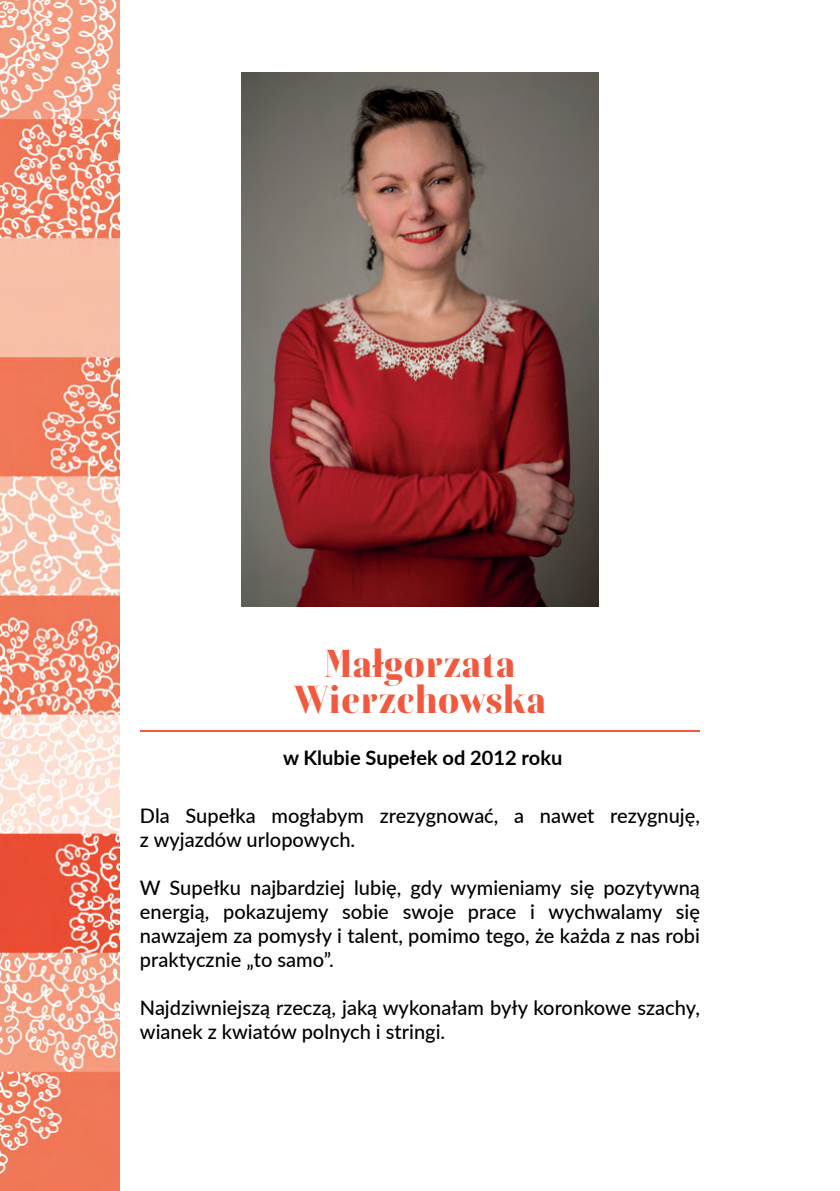
<style>
.page{position:relative;width:840px;height:1191px;background:#fff}
.page>*{position:absolute;margin:0;border:0;box-sizing:border-box;transform-origin:0 0}
.t1{font:900 38px/36px "Boska";letter-spacing:.025em;color:#f0593e;text-align:center}
.t2{font:500 20px/24px "Lato";color:#000}
.t3{font:700 20px "Lato";color:#000}
</style>
<div class="page">
<img style="left:0;top:0;width:119px;height:1190px">
<hr style="left:140px;top:730px;width:559px;height:2px;background:#f0593e">
<img style="left:242px;top:72px;width:355px;height:535px">
<svg style="left:372px;top:661px;width:12px;height:7px"></svg>
<h1 class="t1" style="left:294px;top:646px;width:253px">Małgorzata<br>Wierzchowska</h1>
<p class="t3" style="left:283px;top:743px;width:280px">w Klubie Supełek od 2012 roku</p>
<p class="t2" style="left:140px;top:802px;width:561px">Dla Supełka mogłabym zrezygnować, a nawet rezygnuję, z wyjazdów urlopowych.</p>
<p class="t2" style="left:140px;top:874px;width:561px;text-align:justify">W Supełku najbardziej lubię, gdy wymieniamy się pozytywną energią, pokazujemy sobie swoje prace i wychwalamy się nawzajem za pomysły i talent, pomimo tego, że każda z nas robi praktycznie „to samo”.</p>
<p class="t2" style="left:140px;top:994px;width:561px">Najdziwniejszą rzeczą, jaką wykonałam były koronkowe szachy, wianek z kwiatów polnych i stringi.</p>
</div>
